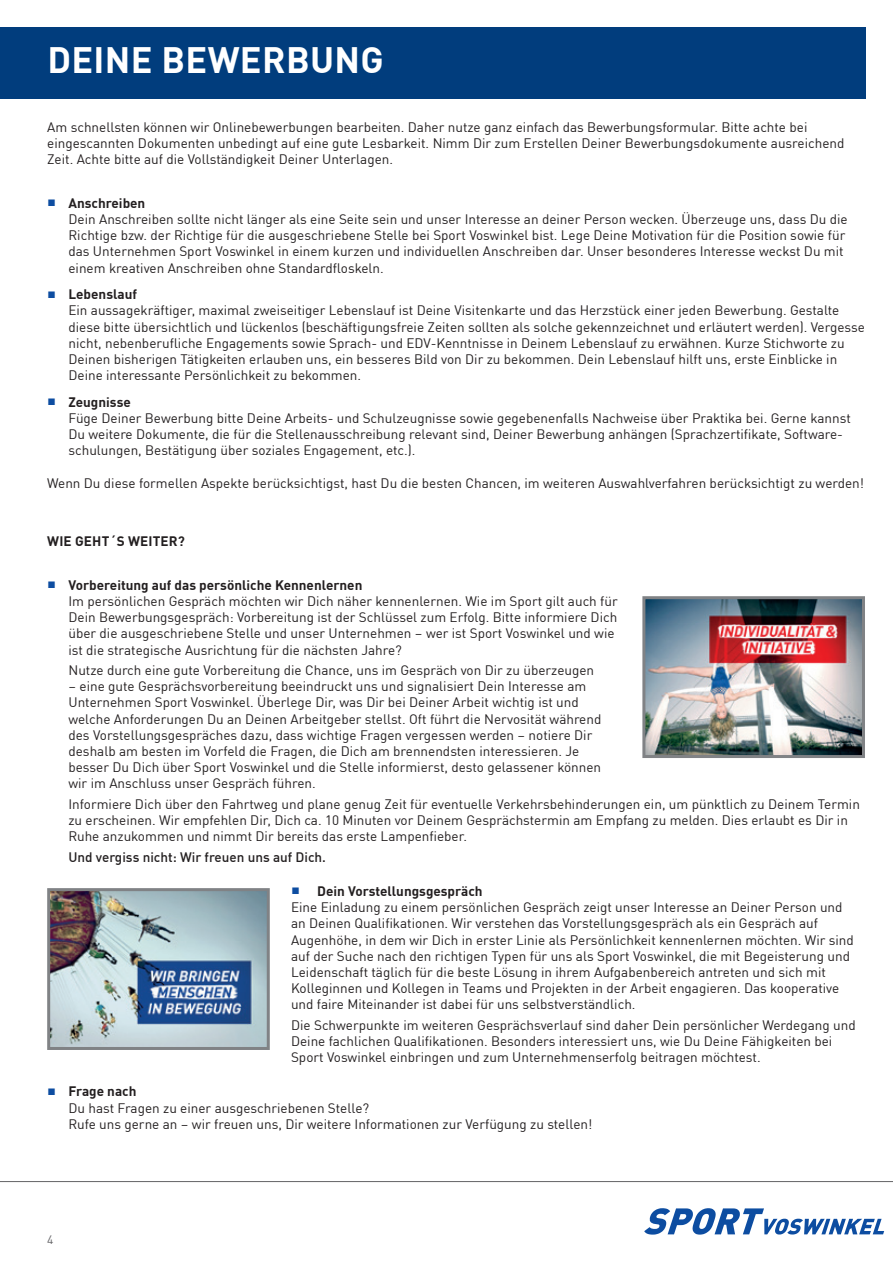
<style>
.page{position:relative;width:893px;height:1263px;background:#fff}
.page>*{position:absolute;margin:0;border:0;box-sizing:border-box;transform-origin:0 0}
.t1{font:700 36px "FFDIN Profor IIC";letter-spacing:.01em;color:#fff}
.t2{font:13.5px/16.2px "FFDIN Profor IIC";color:#231f20}
.t3{font:500 13.5px "FFDIN Profor IIC";color:#231f20}
.t4{font:700 13.5px "FFDIN Profor IIC";letter-spacing:.01em;color:#231f20}
.t5{font:12px "FFDIN Profor IIC";color:#636366}
.s1{font-size:9px;color:#0d4da1}
.s2{font-weight:700}
</style>
<div class="page">
<div style="left:0;top:28px;width:865px;height:71px;background:#013d7d"></div>
<img style="left:646px;top:600px;width:215px;height:154px">
<div style="left:642px;top:596px;width:223px;height:162px;border:3px solid #808285"></div>
<img style="left:51px;top:892px;width:215px;height:154px">
<div style="left:47px;top:888px;width:223px;height:162px;border:3px solid #808285"></div>
<svg style="left:0;top:1181px;width:893px;height:54px"></svg>
<h1 class="t1" style="left:47px;top:32px;width:338px">DEINE BEWERBUNG</h1>
<p class="t2" style="left:47px;top:118px;width:799px">Am schnellsten können wir Onlinebewerbungen bearbeiten. Daher nutze ganz einfach das Bewerbungsformular. Bitte achte bei eingescannten Dokumenten unbedingt auf eine gute Lesbarkeit. Nimm Dir zum Erstellen Deiner Bewerbungsdokumente ausreichend<br>Zeit. Achte bitte auf die Vollständigkeit Deiner Unterlagen.</p>
<p class="t2" style="left:68px;top:194px;width:781px;text-indent:-21px"><span class="s1">■</span> <span class="s2">Anschreiben<br></span>Dein Anschreiben sollte nicht länger als eine Seite sein und unser Interesse an deiner Person wecken. Überzeuge uns, dass Du die Richtige bzw. der Richtige für die ausgeschriebene Stelle bei Sport Voswinkel bist. Lege Deine Motivation für die Position sowie für das Unternehmen Sport Voswinkel in einem kurzen und individuellen Anschreiben dar. Unser besonderes Interesse weckst Du mit einem kreativen Anschreiben ohne Standardfloskeln.</p>
<p class="t2" style="left:68px;top:285px;width:798px;text-indent:-21px"><span class="s1">■</span> <span class="s2">Lebenslauf<br></span>Ein aussagekräftiger, maximal zweiseitiger Lebenslauf ist Deine Visitenkarte und das Herzstück einer jeden Bewerbung. Gestalte diese bitte übersichtlich und lückenlos (beschäftigungsfreie Zeiten sollten als solche gekennzeichnet und erläutert werden). Vergesse nicht, nebenberufliche Engagements sowie Sprach- und EDV-Kenntnisse in Deinem Lebenslauf zu erwähnen. Kurze Stichworte zu Deinen bisherigen Tätigkeiten erlauben uns, ein besseres Bild von Dir zu bekommen. Dein Lebenslauf hilft uns, erste Einblicke in Deine interessante Persönlichkeit zu bekommen.</p>
<p class="t2" style="left:68px;top:393px;width:784px;text-indent:-21px"><span class="s1">■</span> <span class="s2">Zeugnisse<br></span>Füge Deiner Bewerbung bitte Deine Arbeits- und Schulzeugnisse sowie gegebenenfalls Nachweise über Praktika bei. Gerne kannst Du weitere Dokumente, die für die Stellenausschreibung relevant sind, Deiner Bewerbung anhängen (Sprachzertifikate, Software&shy;schulungen, Bestätigung über soziales Engagement, etc.).</p>
<p class="t2" style="left:47px;top:475px;width:818px">Wenn Du diese formellen Aspekte berücksichtigst, hast Du die besten Chancen, im weiteren Auswahlverfahren berücksichtigt zu werden!</p>
<p class="t4" style="left:47px;top:531px;width:139px">WIE GEHT´S WEITER?</p>
<p class="t2" style="left:68px;top:576px;width:551px;text-indent:-21px"><span class="s1">■</span> <span class="s2">Vorbereitung auf das persönliche Kennenlernen<br></span>Im persönlichen Gespräch möchten wir Dich näher kennenlernen. Wie im Sport gilt auch für Dein Bewerbungsgespräch: Vorbereitung ist der Schlüssel zum Erfolg. Bitte informiere Dich über die ausgeschriebene Stelle und unser Unternehmen – wer ist Sport Voswinkel und wie ist die strategische Ausrichtung für die nächsten Jahre?</p>
<p class="t2" style="left:68px;top:661px;width:527px">Nutze durch eine gute Vorbereitung die Chance, uns im Gespräch von Dir zu überzeugen</p>
<p class="t2" style="left:68px;top:677px;width:534px">– eine gute Gesprächsvorbereitung beeindruckt uns und signalisiert Dein Interesse am Unternehmen Sport Voswinkel. Überlege Dir, was Dir bei Deiner Arbeit wichtig ist und welche Anforderungen Du an Deinen Arbeitgeber stellst. Oft führt die Nervosität während des Vorstellungsgespräches dazu, dass wichtige Fragen vergessen werden – notiere Dir deshalb am besten im Vorfeld die Fragen, die Dich am brennendsten interessieren. Je besser Du Dich über Sport Voswinkel und die Stelle informierst, desto gelassener können wir im Anschluss unser Gespräch führen.</p>
<p class="t2" style="left:68px;top:795px;width:793px">Informiere Dich über den Fahrtweg und plane genug Zeit für eventuelle Verkehrsbehinderungen ein, um pünktlich zu Deinem Termin zu erscheinen. Wir empfehlen Dir, Dich ca. 10 Minuten vor Deinem Gesprächstermin am Empfang zu melden. Dies erlaubt es Dir in<br>Ruhe anzukommen und nimmt Dir bereits das erste Lampenfieber.</p>
<p class="t3" style="left:68px;top:846px;width:259px">Und vergiss nicht: Wir freuen uns auf Dich.</p>
<p class="t2" style="left:291px;top:882px;width:564px"><span class="s1">■</span> <span class="s2">Dein Vorstellungsgespräch<br></span>Eine Einladung zu einem persönlichen Gespräch zeigt unser Interesse an Deiner Person und an Deinen Qualifikationen. Wir verstehen das Vorstellungsgespräch als ein Gespräch auf Augenhöhe, in dem wir Dich in erster Linie als Persönlichkeit kennenlernen möchten. Wir sind auf der Suche nach den richtigen Typen für uns als Sport Voswinkel, die mit Begeisterung und Leidenschaft täglich für die beste Lösung in ihrem Aufgabenbereich antreten und sich mit Kolleginnen und Kollegen in Teams und Projekten in der Arbeit engagieren. Das kooperative und faire Miteinander ist dabei für uns selbstverständlich.</p>
<p class="t2" style="left:291px;top:1016px;width:566px">Die Schwerpunkte im weiteren Gesprächsverlauf sind daher Dein persönlicher Werdegang und<br>Deine fachlichen Qualifikationen. Besonders interessiert uns, wie Du Deine Fähigkeiten bei<br>Sport Voswinkel einbringen und zum Unternehmenserfolg beitragen möchtest.</p>
<p class="t2" style="left:68px;top:1082px;width:525px;text-indent:-21px"><span class="s1">■</span> <span class="s2">Frage nach<br></span>Du hast Fragen zu einer ausgeschriebenen Stelle?<br>Rufe uns gerne an – wir freuen uns, Dir weitere Informationen zur Verfügung zu stellen!</p>
<p class="t5" style="left:47px;top:1230px;width:8px">4</p>
</div>
